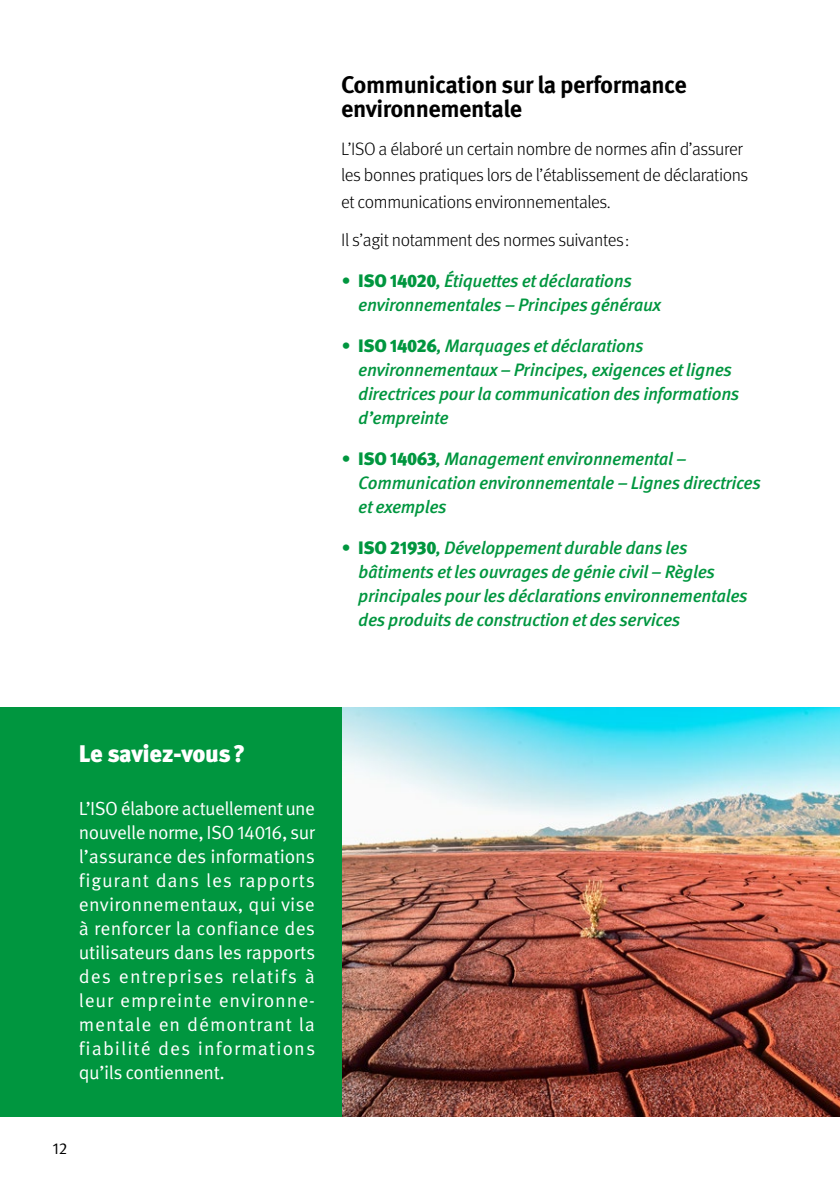
<style>
.page{position:relative;width:840px;height:1191px;background:#fff}
.page>*{position:absolute;margin:0;border:0;box-sizing:border-box;transform-origin:0 0}
.t1{font:700 24px/24px "Meta Pro";letter-spacing:-.02em;color:#000}
.t2{font:900 24px "Meta Pro";letter-spacing:-.015em;color:#fff}
.t3{font:19px/24px "Meta Pro Norm";letter-spacing:.05em;color:#fff;text-align:justify}
.t4{font:italic 500 18px/24px "Meta Pro";letter-spacing:-.02em;color:#00963f}
.t5{font:300 18px/26.6px "Meta Pro";letter-spacing:-.02em;color:#000}
.t6{font:16px "Meta Pro Norm";color:#000}
.s1{font-weight:900;font-style:normal}
</style>
<div class="page">
<img style="left:341px;top:707px;width:498px;height:409px">
<div style="left:0;top:707px;width:341px;height:409px;background:#00963f"></div>
<h1 class="t1" style="left:341px;top:71px;width:347px">Communication sur la performance environnementale</h1>
<p class="t5" style="left:341px;top:134px;width:408px">L’ISO a élaboré un certain nombre de normes afin d’assurer les bonnes pratiques lors de l’établissement de déclarations et communications environnementales.</p>
<p class="t5" style="left:341px;top:225px;width:289px">Il s’agit notamment des normes suivantes:</p>
<p class="t4" style="left:358px;top:267px;width:304px;text-indent:-17px">• <span class="s1">ISO 14020</span>, Étiquettes et déclarations environnementales – Principes généraux</p>
<p class="t4" style="left:358px;top:332px;width:382px;text-indent:-17px">• <span class="s1">ISO 14026</span>, Marquages et déclarations environnementaux – Principes, exigences et lignes directrices pour la communication des informations d’empreinte</p>
<p class="t4" style="left:358px;top:445px;width:404px;text-indent:-17px">• <span class="s1">ISO 14063</span>, Management environnemental –<br>Communication environnementale – Lignes directrices et exemples</p>
<p class="t4" style="left:358px;top:534px;width:391px;text-indent:-17px">• <span class="s1">ISO 21930</span>, Développement durable dans les bâtiments et les ouvrages de génie civil – Règles principales pour les déclarations environnementales des produits de construction et des services</p>
<h1 class="t2" style="left:79px;top:735px;width:168px">Le saviez-vous?</h1>
<p class="t3" style="left:79px;top:795px;width:238px">L’ISO élabore actuellement une nouvelle norme, ISO 14016, sur l’assurance des informations figurant dans les rapports environnementaux, qui vise à renforcer la confiance des utilisateurs dans les rapports des entreprises relatifs à leur empreinte environne&shy;mentale en démontrant la fiabilité des informations qu’ils contiennent.</p>
<p class="t6" style="left:52px;top:1136px;width:16px">12</p>
</div>
